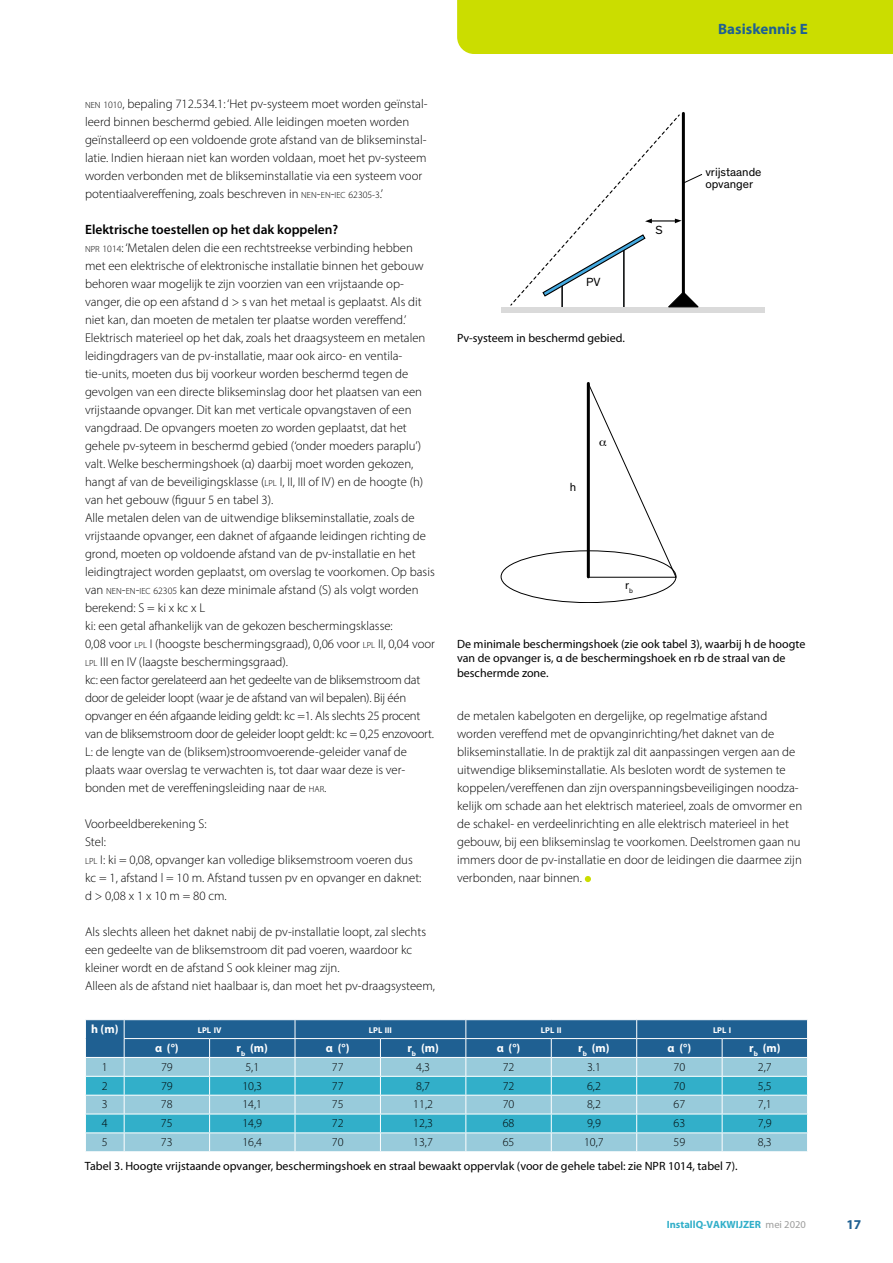
<style>
.page{position:relative;width:893px;height:1263px;background:#fff}
.page>*{position:absolute;margin:0;border:0;box-sizing:border-box;transform-origin:0 0}
.t1{font:700 15px "Myriad Pro";color:#1f6092}
.t2{font:600 13.5px "Myriad Pro";color:#000}
.t3{font:700 13.5px "Myriad Pro";color:#1f6092}
.t4{font:300 12.75px/18px "Myriad Pro";color:#000}
.t5{font:12px/14.4px "Myriad Pro";color:#000}
.t6{font:300 12px "Myriad Pro";color:#000}
.t7{font:700 12px "Myriad Pro";color:#fff}
.t8{font:12px/12px "Theinhardt";color:#000}
.t9{font:700 10.5px "Myriad Pro";color:#32afc9}
.t10{font:700 8.4px "Myriad Pro";color:#fff}
.s1{font-size:8.85px}
.s2{font-size:9.75px}
.s3{font-weight:400;color:#9d9d9c}
</style>
<div class="page">
<div style="left:457px;top:0;width:436px;height:54px;background:#cbdd00"></div>
<svg style="left:585px;top:876px;width:6px;height:6px"></svg>
<div style="left:501px;top:307px;width:263px;height:6px;background:#dadada"></div>
<svg style="left:510px;top:113px;width:193px;height:195px"></svg>
<svg style="left:85px;top:1020px;width:723px;height:131px;background:#62a9c4"></svg>
<svg style="left:587px;top:382px;width:89px;height:196px"></svg>
<p class="t1" style="left:718px;top:19px;width:91px">Basiskennis E</p>
<p class="t4" style="left:85px;top:95px;width:344px"><span class="s1">NEN</span> <span class="s2">1010</span>, bepaling 712.534.1: ‘Het pv-systeem moet worden geïnstal&shy;leerd binnen beschermd gebied. Alle leidingen moeten worden geïnstalleerd op een voldoende grote afstand van de blikseminstal&shy;latie. Indien hieraan niet kan worden voldaan, moet het pv-systeem worden verbonden met de blikseminstallatie via een systeem voor potentiaalvereffening, zoals beschreven in <span class="s1">NEN</span>-<span class="s1">EN</span>-<span class="s1">IEC</span> <span class="s2">62305-3</span>.’</p>
<p class="t2" style="left:85px;top:222px;width:255px">Elektrische toestellen op het dak koppelen?</p>
<p class="t4" style="left:85px;top:239px;width:352px"><span class="s1">NPR</span> <span class="s2">1014</span>: ‘Metalen delen die een rechtstreekse verbinding hebben met een elektrische of elektronische installatie binnen het gebouw behoren waar mogelijk te zijn voorzien van een vrijstaande op&shy;vanger, die op een afstand d &gt; s van het metaal is geplaatst. Als dit niet kan, dan moeten de metalen ter plaatse worden vereffend.’ Elektrisch materieel op het dak, zoals het draagsysteem en metalen leidingdragers van de pv-installatie, maar ook airco- en ventila&shy;tie-units, moeten dus bij voorkeur worden beschermd tegen de gevolgen van een directe blikseminslag door het plaatsen van een vrijstaande opvanger. Dit kan met verticale opvangstaven of een vangdraad. De opvangers moeten zo worden geplaatst, dat het gehele pv-syteem in beschermd gebied (‘onder moeders paraplu’) valt. Welke beschermingshoek (α) daarbij moet worden gekozen, hangt af van de beveiligingsklasse (<span class="s1">LPL</span> I, II, III of IV) en de hoogte (h) van het gebouw (figuur 5 en tabel 3).<br>Alle metalen delen van de uitwendige blikseminstallatie, zoals de vrijstaande opvanger, een daknet of afgaande leidingen richting de grond, moeten op voldoende afstand van de pv-installatie en het leidingtraject worden geplaatst, om overslag te voorkomen. Op basis van <span class="s1">NEN</span>-<span class="s1">EN</span>-<span class="s1">IEC</span> <span class="s2">62305</span> kan deze minimale afstand (S) als volgt worden berekend: S = ki x kc x L<br>ki: een getal afhankelijk van de gekozen beschermingsklasse:<br>0,08 voor <span class="s1">LPL</span> I (hoogste beschermingsgraad), 0,06 voor <span class="s1">LPL</span> II, 0,04 voor <span class="s1">LPL</span> III en IV (laagste beschermingsgraad).<br>kc: een factor gerelateerd aan het gedeelte van de bliksemstroom dat door de geleider loopt (waar je de afstand van wil bepalen). Bij één opvanger en één afgaande leiding geldt: kc =1. Als slechts 25 procent van de bliksemstroom door de geleider loopt geldt: kc = 0,25 enzovoort.<br>L: de lengte van de (bliksem)stroomvoerende-geleider vanaf de plaats waar overslag te verwachten is, tot daar waar deze is ver&shy;bonden met de vereffeningsleiding naar de <span class="s1">HAR</span>.</p>
<p class="t4" style="left:85px;top:815px;width:338px">Voorbeeldberekening S:<br>Stel:<br><span class="s1">LPL</span> I: ki = 0,08, opvanger kan volledige bliksemstroom voeren dus kc = 1, afstand l = 10 m. Afstand tussen pv en opvanger en daknet: d &gt; 0,08 x 1 x 10 m = 80 cm.</p>
<p class="t4" style="left:85px;top:923px;width:352px">Als slechts alleen het daknet nabij de pv-installatie loopt, zal slechts een gedeelte van de bliksemstroom dit pad voeren, waardoor kc kleiner wordt en de afstand S ook kleiner mag zijn.<br>Alleen als de afstand niet haalbaar is, dan moet het pv-draagsysteem,</p>
<p class="t8" style="left:586px;top:275px;width:16px">PV</p>
<p class="t5" style="left:457px;top:331px;width:169px">Pv-systeem in beschermd gebied.</p>
<p class="t8" style="left:655px;top:224px;width:9px">S</p>
<p class="t8" style="left:705px;top:165px;width:58px">vrijstaande opvanger</p>
<p class="t8" style="left:570px;top:481px;width:8px">h</p>
<p class="t8" style="left:625px;top:579px;width:9px">r<sub>b</sub></p>
<p class="t5" style="left:457px;top:637px;width:350px">De minimale beschermingshoek (zie ook tabel 3), waarbij h de hoogte van de opvanger is, α de beschermingshoek en rb de straal van de beschermde zone.</p>
<p class="t4" style="left:457px;top:707px;width:347px">de metalen kabelgoten en dergelijke, op regelmatige afstand worden vereffend met de opvanginrichting/het daknet van de blikseminstallatie. In de praktijk zal dit aanpassingen vergen aan de uitwendige blikseminstallatie. Als besloten wordt de systemen te koppelen/vereffenen dan zijn overspanningsbeveiligingen noodza&shy;kelijk om schade aan het elektrisch materieel, zoals de omvormer en de schakel- en verdeelinrichting en alle elektrisch materieel in het gebouw, bij een blikseminslag te voorkomen. Deelstromen gaan nu immers door de pv-installatie en door de leidingen die daarmee zijn verbonden, naar binnen.</p>
<p class="t7" style="left:91px;top:1021px;width:29px">h (m)</p>
<p class="t10" style="left:198px;top:1025px;width:25px">lpl iv</p>
<p class="t10" style="left:369px;top:1025px;width:25px">lpl iii</p>
<p class="t10" style="left:541px;top:1025px;width:22px">lpl ii</p>
<p class="t10" style="left:713px;top:1025px;width:20px">lpl i</p>
<p class="t7" style="left:155px;top:1040px;width:25px">α (°)</p>
<p class="t7" style="left:237px;top:1040px;width:33px">r<sub>b</sub> (m)</p>
<p class="t7" style="left:326px;top:1040px;width:25px">α (°)</p>
<p class="t7" style="left:407px;top:1040px;width:33px">r<sub>b</sub> (m)</p>
<p class="t7" style="left:497px;top:1040px;width:25px">α (°)</p>
<p class="t7" style="left:578px;top:1040px;width:33px">r<sub>b</sub> (m)</p>
<p class="t7" style="left:668px;top:1040px;width:25px">α (°)</p>
<p class="t7" style="left:749px;top:1040px;width:33px">r<sub>b</sub> (m)</p>
<p class="t6" style="left:102px;top:1059px;width:7px">1</p>
<p class="t6" style="left:161px;top:1059px;width:13px">79</p>
<p class="t6" style="left:245px;top:1059px;width:15px">5,1</p>
<p class="t6" style="left:332px;top:1059px;width:13px">77</p>
<p class="t6" style="left:416px;top:1059px;width:15px">4,3</p>
<p class="t6" style="left:503px;top:1059px;width:13px">72</p>
<p class="t6" style="left:587px;top:1059px;width:15px">3.1</p>
<p class="t6" style="left:674px;top:1059px;width:13px">70</p>
<p class="t6" style="left:758px;top:1059px;width:15px">2,7</p>
<p class="t6" style="left:102px;top:1078px;width:7px">2</p>
<p class="t6" style="left:161px;top:1078px;width:13px">79</p>
<p class="t6" style="left:242px;top:1078px;width:21px">10,3</p>
<p class="t6" style="left:332px;top:1078px;width:13px">77</p>
<p class="t6" style="left:416px;top:1078px;width:15px">8,7</p>
<p class="t6" style="left:503px;top:1078px;width:13px">72</p>
<p class="t6" style="left:587px;top:1078px;width:15px">6,2</p>
<p class="t6" style="left:673px;top:1078px;width:13px">70</p>
<p class="t6" style="left:758px;top:1078px;width:15px">5,5</p>
<p class="t6" style="left:102px;top:1097px;width:7px">3</p>
<p class="t6" style="left:161px;top:1097px;width:13px">78</p>
<p class="t6" style="left:242px;top:1097px;width:21px">14,1</p>
<p class="t6" style="left:332px;top:1097px;width:13px">75</p>
<p class="t6" style="left:413px;top:1097px;width:21px">11,2</p>
<p class="t6" style="left:503px;top:1097px;width:13px">70</p>
<p class="t6" style="left:587px;top:1097px;width:15px">8,2</p>
<p class="t6" style="left:673px;top:1097px;width:13px">67</p>
<p class="t6" style="left:758px;top:1097px;width:15px">7,1</p>
<p class="t6" style="left:102px;top:1116px;width:7px">4</p>
<p class="t6" style="left:161px;top:1116px;width:13px">75</p>
<p class="t6" style="left:242px;top:1116px;width:21px">14,9</p>
<p class="t6" style="left:332px;top:1116px;width:13px">72</p>
<p class="t6" style="left:413px;top:1116px;width:21px">12,3</p>
<p class="t6" style="left:503px;top:1116px;width:13px">68</p>
<p class="t6" style="left:587px;top:1116px;width:15px">9,9</p>
<p class="t6" style="left:673px;top:1116px;width:13px">63</p>
<p class="t6" style="left:758px;top:1116px;width:15px">7,9</p>
<p class="t6" style="left:102px;top:1135px;width:7px">5</p>
<p class="t6" style="left:161px;top:1135px;width:13px">73</p>
<p class="t6" style="left:242px;top:1135px;width:21px">16,4</p>
<p class="t6" style="left:332px;top:1135px;width:13px">70</p>
<p class="t6" style="left:413px;top:1135px;width:21px">13,7</p>
<p class="t6" style="left:503px;top:1135px;width:13px">65</p>
<p class="t6" style="left:584px;top:1135px;width:21px">10,7</p>
<p class="t6" style="left:673px;top:1135px;width:13px">59</p>
<p class="t6" style="left:758px;top:1135px;width:15px">8,3</p>
<p class="t5" style="left:85px;top:1159px;width:654px">Tabel 3. Hoogte vrijstaande opvanger, beschermingshoek en straal bewaakt oppervlak (voor de gehele tabel: zie NPR 1014, tabel 7).</p>
<p class="t9" style="left:667px;top:1218px;width:141px">InstallQ-VAKWIJZER <span class="s3">mei 2020</span></p>
<p class="t3" style="left:846px;top:1215px;width:16px">17</p>
</div>
